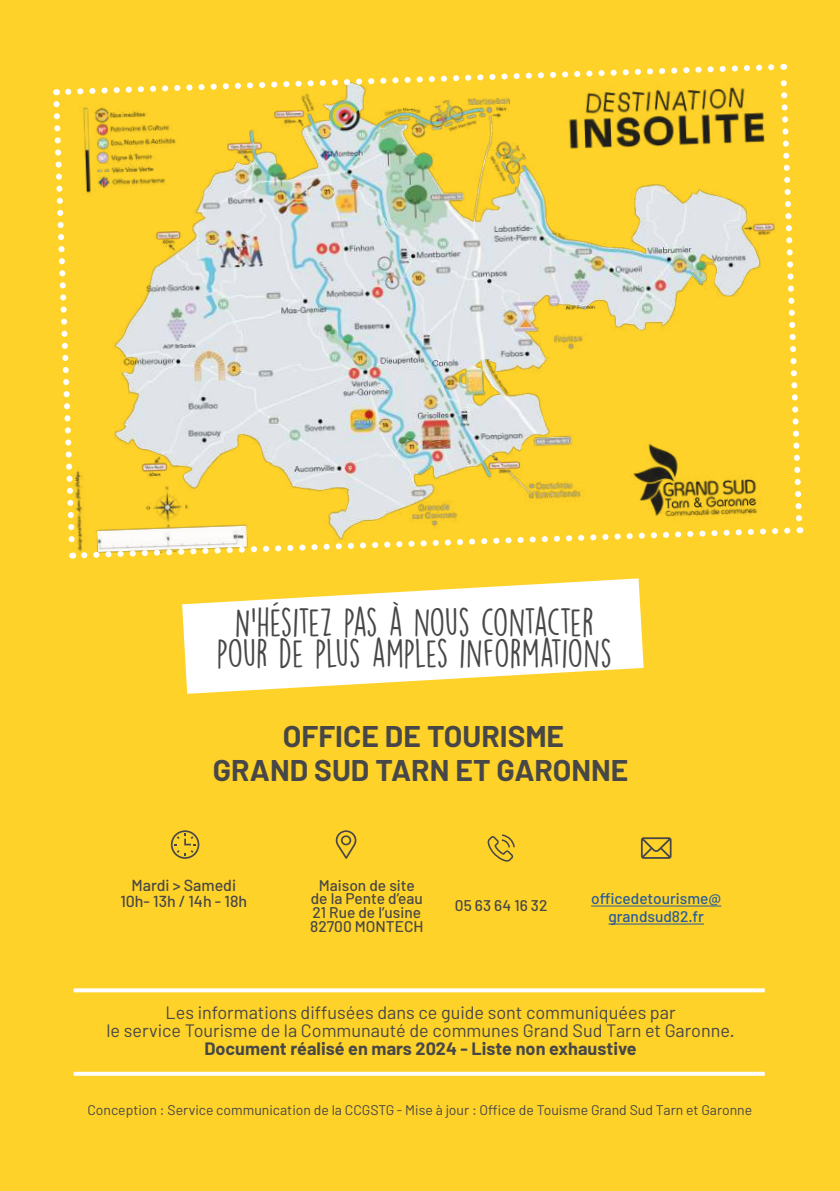
<style>
.page{position:relative;width:840px;height:1191px;background:#fff}
.page>*{position:absolute;margin:0;border:0;box-sizing:border-box;transform-origin:0 0}
.t1{font:36px/31.4px "DK Lemon Yellow Sun";letter-spacing:-.025em;color:#474747;text-align:center}
.t2{font:700 30px/34px "Barlow";color:#474747;text-align:center}
.t3{font:18px/18px "Barlow";color:#474747;text-align:center}
.t4{font:700 18px "Barlow";color:#474747}
.t5{font:500 16px/16px "Barlow";color:#474747;text-align:center}
.t6{font:500 15.6px/13.8px "Barlow";color:#474747;text-align:center}
.t7{font:500 15.6px/18px "Barlow";color:#275b9b;text-align:center}
.t8{font:14px "Barlow";color:#474747}
</style>
<div class="page">
<div style="left:0;top:0;width:839px;height:1191px;background:#fed229"></div>
<hr style="left:591px;top:905px;width:130px;height:1px;background:#275b9b">
<hr style="left:608px;top:923px;width:95px;height:1px;background:#275b9b">
<svg style="left:171px;top:830px;width:28px;height:29px"></svg>
<svg style="left:335px;top:830px;width:21px;height:29px"></svg>
<svg style="left:487px;top:834px;width:27px;height:27px"></svg>
<svg style="left:640px;top:837px;width:31px;height:22px"></svg>
<svg style="left:182px;top:578px;width:461px;height:116px;fill:#fff"></svg>
<svg style="left:74px;top:988px;width:690px;height:4px;background:#fefbec"></svg>
<svg style="left:74px;top:1071px;width:690px;height:4px;background:#fef6d5"></svg>
<svg style="left:53px;top:63px;width:751px;height:496px"></svg>
<h1 class="t1" style="left:216px;top:606px;width:397px">N’HÉSITEZ PAS À NOUS CONTACTER<br>POUR DE PLUS AMPLES INFORMATIONS</h1>
<h2 class="t2" style="left:213px;top:719px;width:417px">OFFICE DE TOURISME<br>GRAND SUD TARN ET GARONNE</h2>
<p class="t5" style="left:120px;top:877px;width:128px">Mardi &gt; Samedi<br>10h- 13h / 14h - 18h</p>
<p class="t6" style="left:310px;top:878px;width:115px">Maison de site de la Pente d’eau<br>21 Rue de l’usine<br>82700 MONTECH</p>
<p class="t6" style="left:454px;top:898px;width:94px">05 63 64 16 32</p>
<p class="t7" style="left:591px;top:889px;width:132px">officedetourisme@ grandsud82.fr</p>
<p class="t3" style="left:106px;top:1003px;width:629px">Les informations diffusées dans ce guide sont communiquées par<br>le service Tourisme de la Communauté de communes Grand Sud Tarn et Garonne.</p>
<p class="t4" style="left:204px;top:1037px;width:433px">Document réalisé en mars 2024 - Liste non exhaustive</p>
<p class="t8" style="left:87px;top:1101px;width:666px">Conception : Service communication de la CCGSTG - Mise à jour : Office de Touisme Grand Sud Tarn et Garonne</p>
</div>
